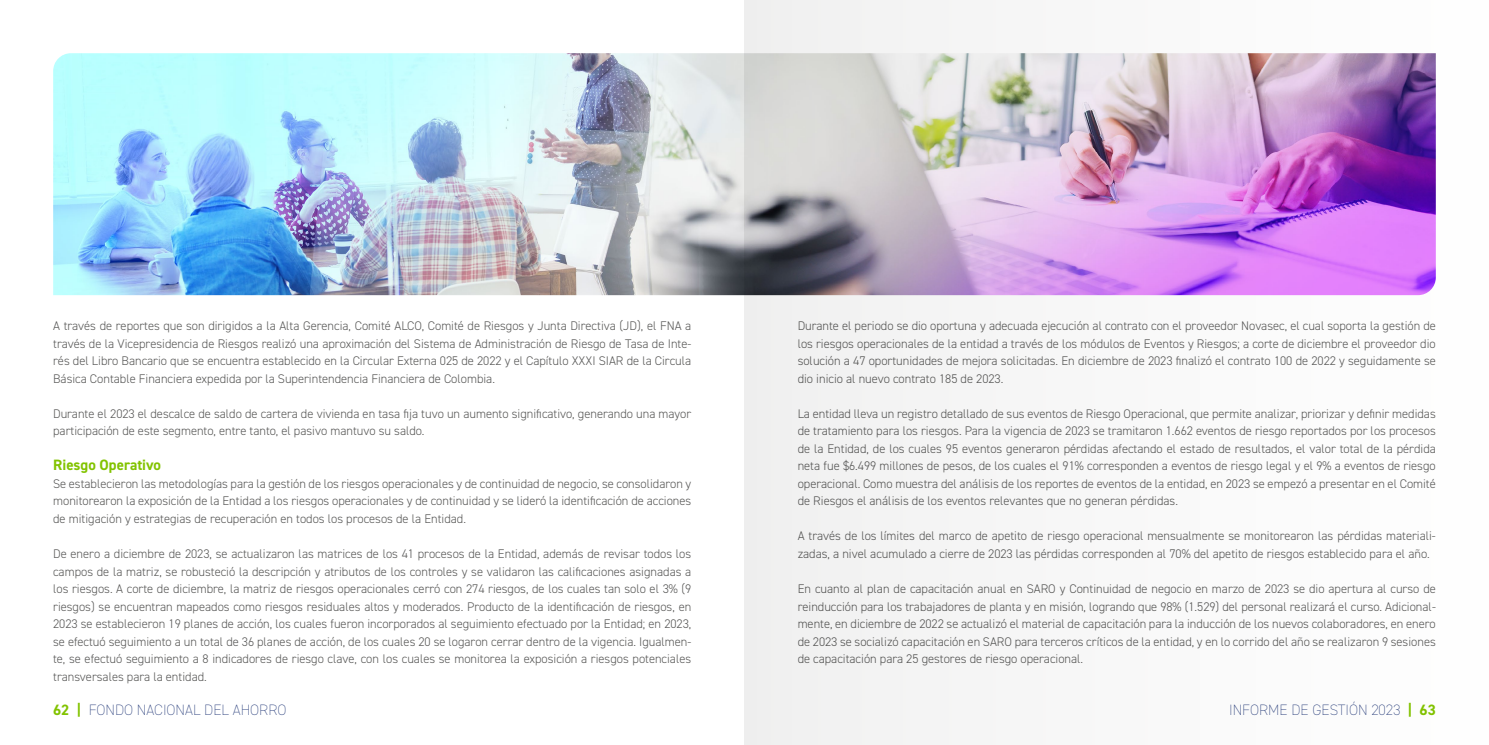
<style>
.page{position:relative;width:1489px;height:745px;background:#fff}
.page>*{position:absolute;margin:0;border:0;box-sizing:border-box;transform-origin:0 0}
.t1{font:200 15px "DIN2014";color:#233978}
.t2{font:700 15px "DIN2014";color:#82c300}
.t3{font:300 12.5px/17.5px "DIN2014";color:#575756;text-align:justify}
.s1{font-weight:700;color:#82c300}
</style>
<div class="page">
<img style="left:53px;top:53px;width:691px;height:242px">
<img style="left:744px;top:0;width:692px;height:744px">
<p class="t3" style="left:53px;top:317px;width:639px">A través de reportes que son dirigidos a la Alta Gerencia, Comité ALCO, Comité de Riesgos y Junta Directiva (JD), el FNA a través de la Vicepresidencia de Riesgos realizó una aproximación del Sistema de Administración de Riesgo de Tasa de Inte&shy;rés del Libro Bancario que se encuentra establecido en la Circular Externa 025 de 2022 y el Capítulo XXXI SIAR de la Circula Básica Contable Financiera expedida por la Superintendencia Financiera de Colombia.</p>
<p class="t3" style="left:53px;top:404px;width:639px">Durante el 2023 el descalce de saldo de cartera de vivienda en tasa fija tuvo un aumento significativo, generando una mayor participación de este segmento, entre tanto, el pasivo mantuvo su saldo.</p>
<p class="t2" style="left:53px;top:455px;width:109px">Riesgo Operativo</p>
<p class="t3" style="left:53px;top:474px;width:639px">Se establecieron las metodologías para la gestión de los riesgos operacionales y de continuidad de negocio, se consolidaron y monitorearon la exposición de la Entidad a los riesgos operacionales y de continuidad y se lideró la identificación de acciones de mitigación y estrategias de recuperación en todos los procesos de la Entidad.</p>
<p class="t3" style="left:53px;top:544px;width:639px">De enero a diciembre de 2023, se actualizaron las matrices de los 41 procesos de la Entidad, además de revisar todos los campos de la matriz, se robusteció la descripción y atributos de los controles y se validaron las calificaciones asignadas a los riesgos. A corte de diciembre, la matriz de riesgos operacionales cerró con 274 riesgos, de los cuales tan solo el 3% (9 riesgos) se encuentran mapeados como riesgos residuales altos y moderados. Producto de la identificación de riesgos, en 2023 se establecieron 19 planes de acción, los cuales fueron incorporados al seguimiento efectuado por la Entidad; en 2023, se efectuó seguimiento a un total de 36 planes de acción, de los cuales 20 se logaron cerrar dentro de la vigencia. Igualmen&shy;te, se efectuó seguimiento a 8 indicadores de riesgo clave, con los cuales se monitorea la exposición a riesgos potenciales transversales para la entidad.</p>
<p class="t3" style="left:797px;top:317px;width:639px">Durante el periodo se dio oportuna y adecuada ejecución al contrato con el proveedor Novasec, el cual soporta la gestión de los riesgos operacionales de la entidad a través de los módulos de Eventos y Riesgos; a corte de diciembre el proveedor dio solución a 47 oportunidades de mejora solicitadas. En diciembre de 2023 finalizó el contrato 100 de 2022 y seguidamente se dio inicio al nuevo contrato 185 de 2023.</p>
<p class="t3" style="left:797px;top:404px;width:639px">La entidad lleva un registro detallado de sus eventos de Riesgo Operacional, que permite analizar, priorizar y definir medidas de tratamiento para los riesgos. Para la vigencia de 2023 se tramitaron 1.662 eventos de riesgo reportados por los procesos de la Entidad, de los cuales 95 eventos generaron pérdidas afectando el estado de resultados, el valor total de la pérdida neta fue $6.499 millones de pesos, de los cuales el 91% corresponden a eventos de riesgo legal y el 9% a eventos de riesgo operacional. Como muestra del análisis de los reportes de eventos de la entidad, en 2023 se empezó a presentar en el Comité de Riesgos el análisis de los eventos relevantes que no generan pérdidas.</p>
<p class="t3" style="left:797px;top:527px;width:639px">A través de los límites del marco de apetito de riesgo operacional mensualmente se monitorearon las pérdidas materiali&shy;zadas, a nivel acumulado a cierre de 2023 las pérdidas corresponden al 70% del apetito de riesgos establecido para el año.</p>
<p class="t3" style="left:797px;top:579px;width:639px">En cuanto al plan de capacitación anual en SARO y Continuidad de negocio en marzo de 2023 se dio apertura al curso de reinducción para los trabajadores de planta y en misión, logrando que 98% (1.529) del personal realizará el curso. Adicional&shy;mente, en diciembre de 2022 se actualizó el material de capacitación para la inducción de los nuevos colaboradores, en enero de 2023 se socializó capacitación en SARO para terceros críticos de la entidad, y en lo corrido del año se realizaron 9 sesiones de capacitación para 25 gestores de riesgo operacional.</p>
<p class="t1" style="left:53px;top:700px;width:235px"><span class="s1">62 |</span> FONDO NACIONAL DEL AHORRO</p>
<p class="t1" style="left:1228px;top:700px;width:208px">INFORME DE GESTIÓN 2023 <span class="s1">| 63</span></p>
</div>
